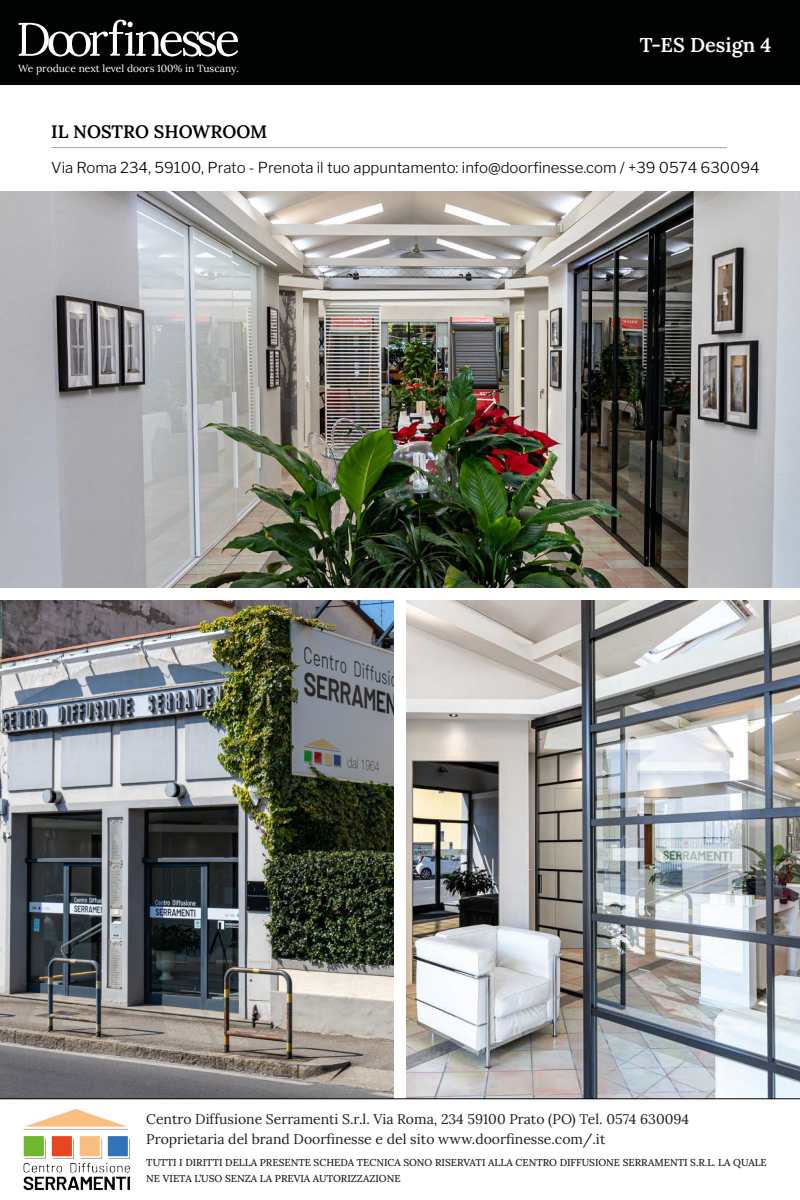
<style>
.page{position:relative;width:800px;height:1200px;background:#fff}
.page>*{position:absolute;margin:0;border:0;box-sizing:border-box;transform-origin:0 0}
.t1{font:600 20px "Lora";color:#fff}
.t2{font:600 18px "Lora";color:#000}
.t3{font:300 15px "Libre Franklin";color:#000}
.t4{font:14px/20px "Lora";color:#1d1e1c}
.t5{font:10.3px "Lora";color:#fff}
.t6{font:500 10px/16px "Lora";color:#1d1e1c}
</style>
<div class="page">
<img style="left:406px;top:600px;width:394px;height:498px">
<img style="left:0;top:191px;width:800px;height:397px">
<img style="left:0;top:600px;width:394px;height:498px">
<hr style="left:51px;top:147px;width:676px;height:1px;background:#a5a5a5">
<svg style="left:0;top:1098px;width:800px;height:2px;background:#707071"></svg>
<img style="left:23px;top:1109px;width:107px;height:82px">
<div style="left:0;top:0;width:800px;height:84px;background:#010202"></div>
<svg style="left:19px;top:20px;width:219px;height:37px"></svg>
<p class="t5" style="left:18px;top:64px;width:222px">We produce next level doors 100% in Tuscany.</p>
<h1 class="t1" style="left:640px;top:33px;width:133px">T-ES Design 4</h1>
<h2 class="t2" style="left:51px;top:121px;width:218px">IL NOSTRO SHOWROOM</h2>
<h3 class="t3" style="left:51px;top:155px;width:710px">Via Roma 234, 59100, Prato - Prenota il tuo appuntamento: info@doorfinesse.com / +39 0574 630094</h3>
<h3 class="t4" style="left:146px;top:1111px;width:544px">Centro Diffusione Serramenti S.r.l. Via Roma, 234 59100 Prato (PO) Tel. 0574 630094<br>Proprietaria del brand Doorfinesse e del sito www.doorfinesse.com/.it</h3>
<p class="t6" style="left:146px;top:1156px;width:622px">TUTTI I DIRITTI DELLA PRESENTE SCHEDA TECNICA SONO RISERVATI ALLA CENTRO DIFFUSIONE SERRAMENTI S.R.L. LA QUALE<br>NE VIETA L’USO SENZA LA PREVIA AUTORIZZAZIONE</p>
</div>
